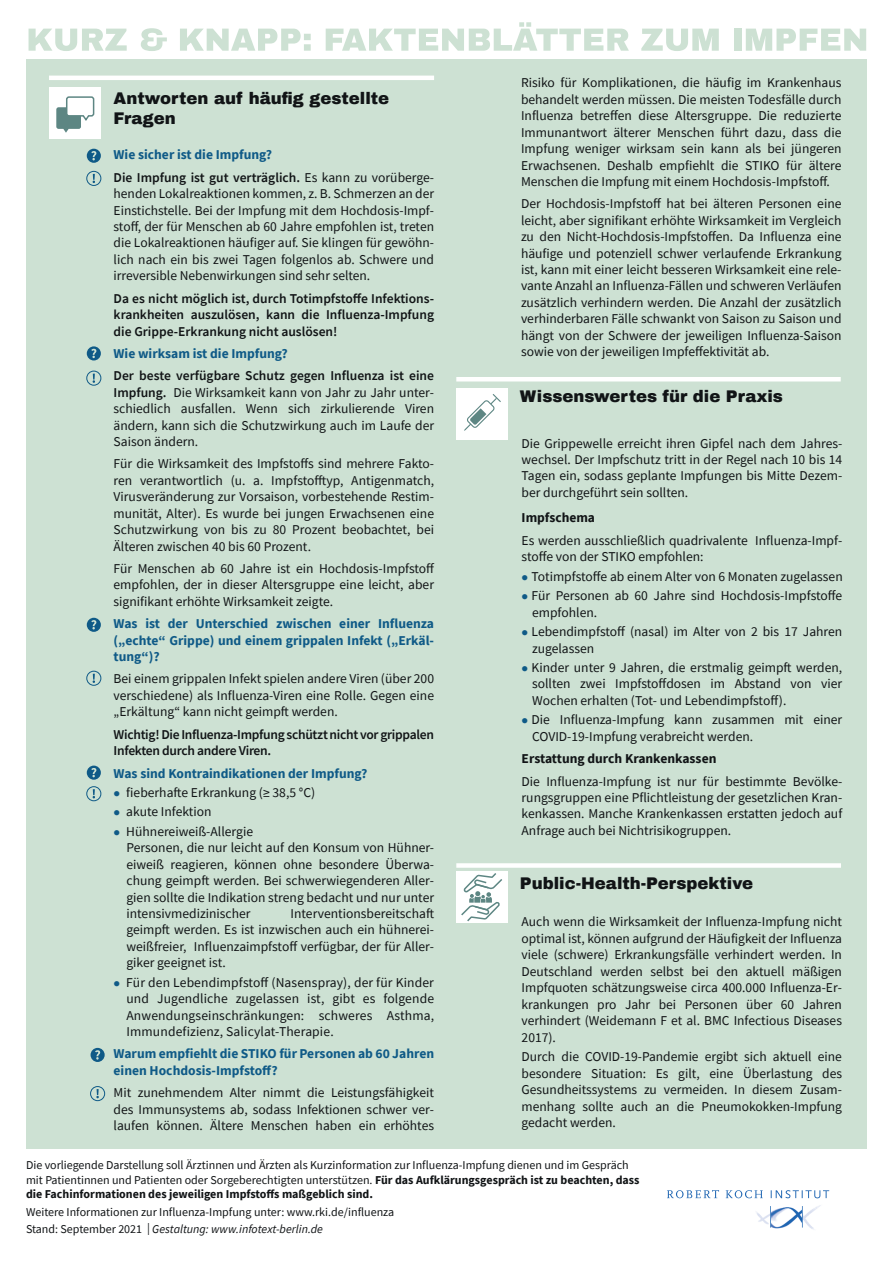
<style>
.page{position:relative;width:893px;height:1263px;background:#fff}
.page>*{position:absolute;margin:0;border:0;box-sizing:border-box;transform-origin:0 0}
.t1{font:900 16.5px/19.8px "Archivo";color:#111416}
.t2{font:13.5px/16.4px "Source Sans Pro";color:#111416;text-align:justify}
.t3{font:700 13.5px/16.4px "Source Sans Pro";color:#0f5a87;text-align:justify}
.t4{font:600 13.5px/16.4px "Source Sans Pro";letter-spacing:-.02em;color:#111416;text-align:justify}
.t5{font:600 13.5px/22.4px "Source Sans Pro";color:#111416}
.t6{font:700 13.5px "Source Sans Pro";color:#111416}
.t7{font:12px/14.4px "Source Sans Pro";color:#111416}
.s1{font-weight:700;color:#0f5a87}
.s2{font-weight:400}
.s3{font-weight:600}
.s4{color:#0f5a87}
.s5{font-weight:700}
.s6{font-style:italic}
</style>
<div class="page">
<svg style="left:29px;top:29px;width:98px;height:22px"></svg>
<svg style="left:141px;top:28px;width:26px;height:23px"></svg>
<svg style="left:180px;top:29px;width:131px;height:22px"></svg>
<svg style="left:326px;top:22px;width:303px;height:29px"></svg>
<svg style="left:641px;top:29px;width:78px;height:22px"></svg>
<div style="left:734px;top:29px;width:7px;height:22px;background:#cde1d3"></div>
<svg style="left:746px;top:29px;width:120px;height:22px"></svg>
<svg style="left:667px;top:1190px;width:162px;height:8px"></svg>
<img style="left:756px;top:1205px;width:65px;height:25px">
<div style="left:26px;top:59px;width:840px;height:1089px;background:#cde1d3"></div>
<hr style="left:456px;top:377px;width:385px;height:4px;background:#fff">
<div style="left:456px;top:388px;width:52px;height:52px;background:#fff"></div>
<svg style="left:464px;top:394px;width:37px;height:37px"></svg>
<hr style="left:49px;top:76px;width:385px;height:4px;background:#fff">
<div style="left:49px;top:87px;width:52px;height:52px;background:#fff"></div>
<svg style="left:56px;top:96px;width:39px;height:37px"></svg>
<div style="left:456px;top:863px;width:385px;height:5px;background:#fff"></div>
<div style="left:456px;top:871px;width:52px;height:52px;background:#fff"></div>
<svg style="left:461px;top:873px;width:41px;height:49px"></svg>
<svg style="left:87px;top:149px;width:14px;height:14px"></svg>
<div style="left:86px;top:171px;width:15px;height:15px;border:1px solid #0f5a87;border-radius:50%"></div>
<svg style="left:93px;top:174px;width:2px;height:9px"></svg>
<svg style="left:87px;top:618px;width:14px;height:14px"></svg>
<svg style="left:87px;top:346px;width:14px;height:14px"></svg>
<svg style="left:87px;top:765px;width:14px;height:15px"></svg>
<div style="left:86px;top:786px;width:15px;height:15px;border:1px solid #0f5a87;border-radius:50%"></div>
<svg style="left:93px;top:789px;width:2px;height:9px"></svg>
<div style="left:86px;top:671px;width:15px;height:15px;border:1px solid #0f5a87;border-radius:50%"></div>
<svg style="left:93px;top:674px;width:2px;height:9px"></svg>
<svg style="left:91px;top:1048px;width:14px;height:14px"></svg>
<div style="left:90px;top:1086px;width:15px;height:15px;border:1px solid #0f5a87;border-radius:50%"></div>
<svg style="left:96px;top:1089px;width:3px;height:9px"></svg>
<div style="left:86px;top:371px;width:15px;height:15px;border:1px solid #0f5a87;border-radius:50%"></div>
<svg style="left:93px;top:374px;width:2px;height:9px"></svg>
<p class="t1" style="left:114px;top:88px;width:277px">Antworten auf häufig gestellte<br>Fragen</p>
<p class="t5" style="left:114px;top:144px;width:322px"><span class="s1">Wie sicher ist die Impfung?<br></span>Die Impfung ist gut verträglich. <span class="s2">Es kann zu vorüberge-</span></p>
<p class="t2" style="left:114px;top:185px;width:322px">henden Lokalreaktionen kommen, z. B. Schmerzen an der Einstichstelle. Bei der Impfung mit dem Hochdosis-Impf&shy;stoff, der für Menschen ab 60 Jahre empfohlen ist, treten die Lokalreaktionen häufiger auf. Sie klingen für gewöhn&shy;lich nach ein bis zwei Tagen folgenlos ab. Schwere und irreversible Nebenwirkungen sind sehr selten.</p>
<p class="t4" style="left:114px;top:290px;width:322px">Da es nicht möglich ist, durch Totimpfstoffe Infektions&shy;krankheiten auszulösen, kann die Influenza-Impfung die Grippe-Erkrankung nicht auslösen!</p>
<p class="t3" style="left:114px;top:345px;width:176px">Wie wirksam ist die Impfung?</p>
<p class="t2" style="left:114px;top:368px;width:322px"><span class="s3">Der beste verfügbare Schutz gegen Influenza ist eine Impfung.</span> Die Wirksamkeit kann von Jahr zu Jahr unter&shy;schiedlich ausfallen. Wenn sich zirkulierende Viren ändern, kann sich die Schutzwirkung auch im Laufe der Saison ändern.</p>
<p class="t2" style="left:114px;top:456px;width:322px">Für die Wirksamkeit des Impfstoffs sind mehrere Fakto&shy;ren verantwortlich (u. a. Impfstofftyp, Antigenmatch, Virusveränderung zur Vorsaison, vorbestehende Restim&shy;munität, Alter). Es wurde bei jungen Erwachsenen eine Schutzwirkung von bis zu 80 Prozent beobachtet, bei Älteren zwischen 40 bis 60 Prozent.</p>
<p class="t2" style="left:114px;top:560px;width:322px">Für Menschen ab 60 Jahre ist ein Hochdosis-Impfstoff empfohlen, der in dieser Altersgruppe eine leicht, aber signifikant erhöhte Wirksamkeit zeigte.</p>
<p class="t3" style="left:114px;top:615px;width:322px">Was ist der Unterschied zwischen einer Influenza („echte“ Grippe) und einem grippalen Infekt („Erkäl&shy;tung“)?</p>
<p class="t2" style="left:114px;top:671px;width:322px">Bei einem grippalen Infekt spielen andere Viren (über 200 verschiedene) als Influenza-Viren eine Rolle. Gegen eine „Erkältung“ kann nicht geimpft werden.</p>
<p class="t4" style="left:114px;top:726px;width:322px">Wichtig! Die Influenza-Impfung schützt nicht vor grippalen<br>Infekten durch andere Viren.</p>
<p class="t3" style="left:114px;top:765px;width:255px">Was sind Kontraindikationen der Impfung?</p>
<p class="t2" style="left:114px;top:784px;width:203px"><span class="s4">●</span> fieberhafte Erkrankung (≥ 38,5 °C)</p>
<p class="t2" style="left:114px;top:804px;width:100px"><span class="s4">●</span> akute Infektion</p>
<p class="t2" style="left:126px;top:823px;width:309px;text-align:left;text-indent:-13px"><span class="s4">●</span> Hühnereiweiß-Allergie<br>Personen, die nur leicht auf den Konsum von Hühner&shy;eiweiß reagieren, können ohne besondere Überwa&shy;chung geimpft werden. Bei schwerwiegenderen Aller&shy;gien sollte die Indikation streng bedacht und nur unter intensivmedizinischer</p>
<p class="t2" style="left:126px;top:905px;width:309px;text-indent:164px">Interventionsbereitschaft geimpft werden. Es ist inzwischen auch ein hühnerei&shy;weißfreier, Influenzaimpfstoff verfügbar, der für Aller&shy;giker geeignet ist.</p>
<p class="t2" style="left:126px;top:974px;width:309px;text-indent:-13px"><span class="s4">●</span> Für den Lebendimpfstoff (Nasenspray), der für Kinder und Jugendliche zugelassen ist, gibt es folgende Anwendungseinschränkungen: schweres Asthma, Immundefizienz, Salicylat-Therapie.</p>
<p class="t3" style="left:114px;top:1045px;width:322px">Warum empfiehlt die STIKO für Personen ab 60 Jahren einen Hochdosis-Impfstoff?</p>
<p class="t2" style="left:114px;top:1084px;width:322px">Mit zunehmendem Alter nimmt die Leistungsfähigkeit des Immunsystems ab, sodass Infektionen schwer ver&shy;laufen können. Ältere Menschen haben ein erhöhtes</p>
<p class="t2" style="left:521px;top:75px;width:322px">Risiko für Komplikationen, die häufig im Krankenhaus behandelt werden müssen. Die meisten Todesfälle durch Influenza betreffen diese Altersgruppe. Die reduzierte Immunantwort älterer Menschen führt dazu, dass die Impfung weniger wirksam sein kann als bei jüngeren Erwachsenen. Deshalb empfiehlt die STIKO für ältere Menschen die Impfung mit einem Hochdosis-Impfstoff.</p>
<p class="t2" style="left:521px;top:196px;width:322px">Der Hochdosis-Impfstoff hat bei älteren Personen eine leicht, aber signifikant erhöhte Wirksamkeit im Vergleich zu den Nicht-Hochdosis-Impfstoffen. Da Influenza eine häufige und potenziell schwer verlaufende Erkrankung ist, kann mit einer leicht besseren Wirksamkeit eine rele&shy;vante Anzahl an Influenza-Fällen und schweren Verläufen zusätzlich verhindern werden. Die Anzahl der zusätzlich verhinderbaren Fälle schwankt von Saison zu Saison und hängt von der Schwere der jeweiligen Influenza-Saison sowie von der jeweiligen Impfeffektivität ab.</p>
<p class="t1" style="left:520px;top:387px;width:265px">Wissenswertes für die Praxis</p>
<p class="t2" style="left:522px;top:435px;width:322px">Die Grippewelle erreicht ihren Gipfel nach dem Jahres&shy;wechsel. Der Impfschutz tritt in der Regel nach 10 bis 14<br>Tagen ein, sodass geplante Impfungen bis Mitte Dezem&shy;ber durchgeführt sein sollten.</p>
<p class="t6" style="left:522px;top:509px;width:75px">Impfschema</p>
<p class="t2" style="left:522px;top:532px;width:322px">Es werden ausschließlich quadrivalente Influenza-Impf&shy;stoffe von der STIKO empfohlen:</p>
<p class="t2" style="left:522px;top:568px;width:323px"><span class="s4">●</span> Totimpfstoffe ab einem Alter von 6 Monaten zugelassen</p>
<p class="t2" style="left:532px;top:587px;width:312px;text-indent:-10px"><span class="s4">●</span> Für Personen ab 60 Jahre sind Hochdosis-Impfstoffe empfohlen.</p>
<p class="t2" style="left:532px;top:623px;width:312px;text-indent:-10px"><span class="s4">●</span> Lebendimpfstoff (nasal) im Alter von 2 bis 17 Jahren zugelassen</p>
<p class="t2" style="left:532px;top:659px;width:312px;text-indent:-10px"><span class="s4">●</span> Kinder unter 9 Jahren, die erstmalig geimpft werden, sollten zwei Impfstoffdosen im Abstand von vier Wochen erhalten (Tot- und Lebendimpfstoff).</p>
<p class="t2" style="left:532px;top:712px;width:312px;text-indent:-10px"><span class="s4">●</span> Die Influenza-Impfung kann zusammen mit einer<br>COVID-19-Impfung verabreicht werden.</p>
<p class="t6" style="left:522px;top:749px;width:196px">Erstattung durch Krankenkassen</p>
<p class="t2" style="left:522px;top:773px;width:322px">Die Influenza-Impfung ist nur für bestimmte Bevölke&shy;rungsgruppen eine Pflichtleistung der gesetzlichen Kran&shy;kenkassen. Manche Krankenkassen erstatten jedoch auf Anfrage auch bei Nichtrisikogruppen.</p>
<p class="t1" style="left:520px;top:873px;width:235px">Public-Health-Perspektive</p>
<p class="t2" style="left:522px;top:914px;width:322px">Auch wenn die Wirksamkeit der Influenza-Impfung nicht optimal ist, können aufgrund der Häufigkeit der Influenza viele (schwere) Erkrankungsfälle verhindert werden. In Deutschland werden selbst bei den aktuell mäßigen Impfquoten schätzungsweise circa 400.000 Influenza-Er&shy;krankungen pro Jahr bei Personen über 60 Jahren verhindert (Weidemann F et al. BMC Infectious Diseases 2017).</p>
<p class="t2" style="left:522px;top:1049px;width:322px">Durch die COVID-19-Pandemie ergibt sich aktuell eine besondere Situation: Es gilt, eine Überlastung des Gesundheitssystems zu vermeiden. In diesem Zusam&shy;menhang sollte auch an die Pneumokokken-Impfung gedacht werden.</p>
<p class="t7" style="left:26px;top:1158px;width:615px">Die vorliegende Darstellung soll Ärztinnen und Ärzten als Kurzinformation zur Influenza-Impfung dienen und im Gespräch mit Patientinnen und Patienten oder Sorgeberechtigten unterstützen. <span class="s5">Für das Aufklärungsgespräch ist zu beachten, dass die Fachinformationen des jeweiligen Impfstoffs maßgeblich sind.</span></p>
<p class="t7" style="left:26px;top:1203px;width:370px;line-height:17.4px">Weitere Informationen zur Influenza-Impfung unter: www.rki.de/influenza<br>Stand: September 2021 | <span class="s6">Gestaltung: www.infotext-berlin.de</span></p>
</div>
